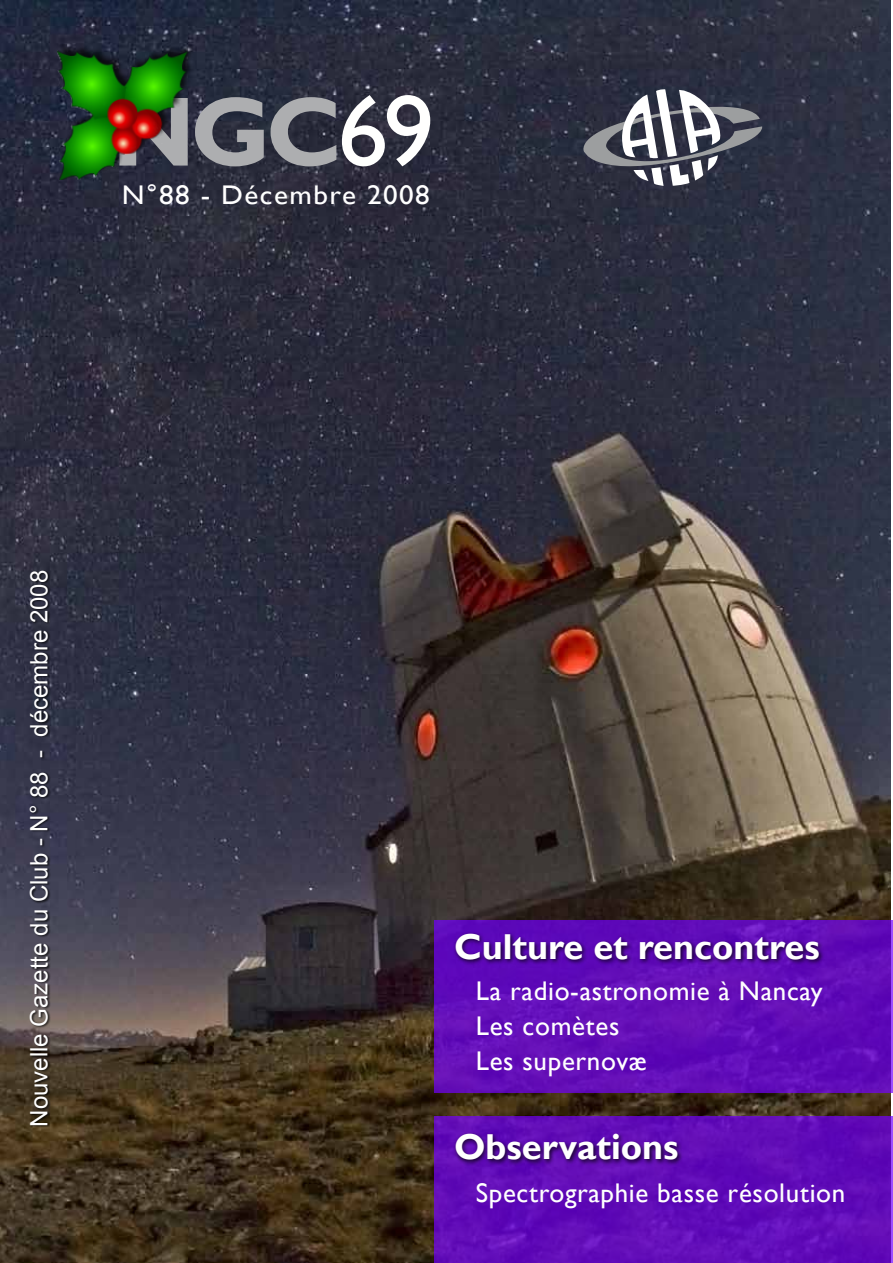
<style>
.page{position:relative;width:893px;height:1263px;background:#fff}
.page>*{position:absolute;margin:0;border:0;box-sizing:border-box;transform-origin:0 0}
.t1{font:700 99px "Gill Sans";color:#adaeb0}
.t2{font:700 36px "Gill Sans";color:#fff}
.t3{font:27px/35.2px "Gill Sans";letter-spacing:.025em;color:#fff}
.t4{font:27px "Gill Sans";letter-spacing:.05em;color:#fff;scale:1.08 1}
.t5{font:24px "Arial";color:#fff}
.s1{font-weight:400;font-size:102px;color:#fffffe}
</style>
<div class="page">
<img style="left:0;top:0;width:891px;height:1263px">
<svg style="left:574px;top:84px;width:194px;height:103px"></svg>
<div style="left:29px;top:570px;width:22px;height:558px;background:#000;opacity:.75"></div>
<div style="left:434px;top:1117px;width:459px;height:146px;background:#610cb8"></div>
<div style="left:453px;top:1131px;width:231px;height:35px;background:#000;opacity:.75"></div>
<div style="left:434px;top:921px;width:459px;height:172px;background:#620db8"></div>
<div style="left:453px;top:931px;width:372px;height:34px;background:#000;opacity:.75"></div>
<img style="left:57px;top:41px;width:139px;height:139px">
<h1 class="t1" style="left:112px;top:73px;width:324px">NGC<span class="s1">69</span></h1>
<p class="t4" style="left:122px;top:180px;width:287px">N°88 - Décembre 2008</p>
<p class="t5" style="left:23px;top:1126px;width:558px;rotate:-90deg">Nouvelle Gazette du Club - N° 88 - décembre 2008</p>
<h2 class="t2" style="left:454px;top:925px;width:367px">Culture et rencontres</h2>
<p class="t3" style="left:476px;top:973px;width:348px">La radio-astronomie à Nancay<br>Les comètes<br>Les supernovæ</p>
<h2 class="t2" style="left:454px;top:1125px;width:226px">Observations</h2>
<p class="t3" style="left:476px;top:1176px;width:371px">Spectrographie basse résolution</p>
</div>
